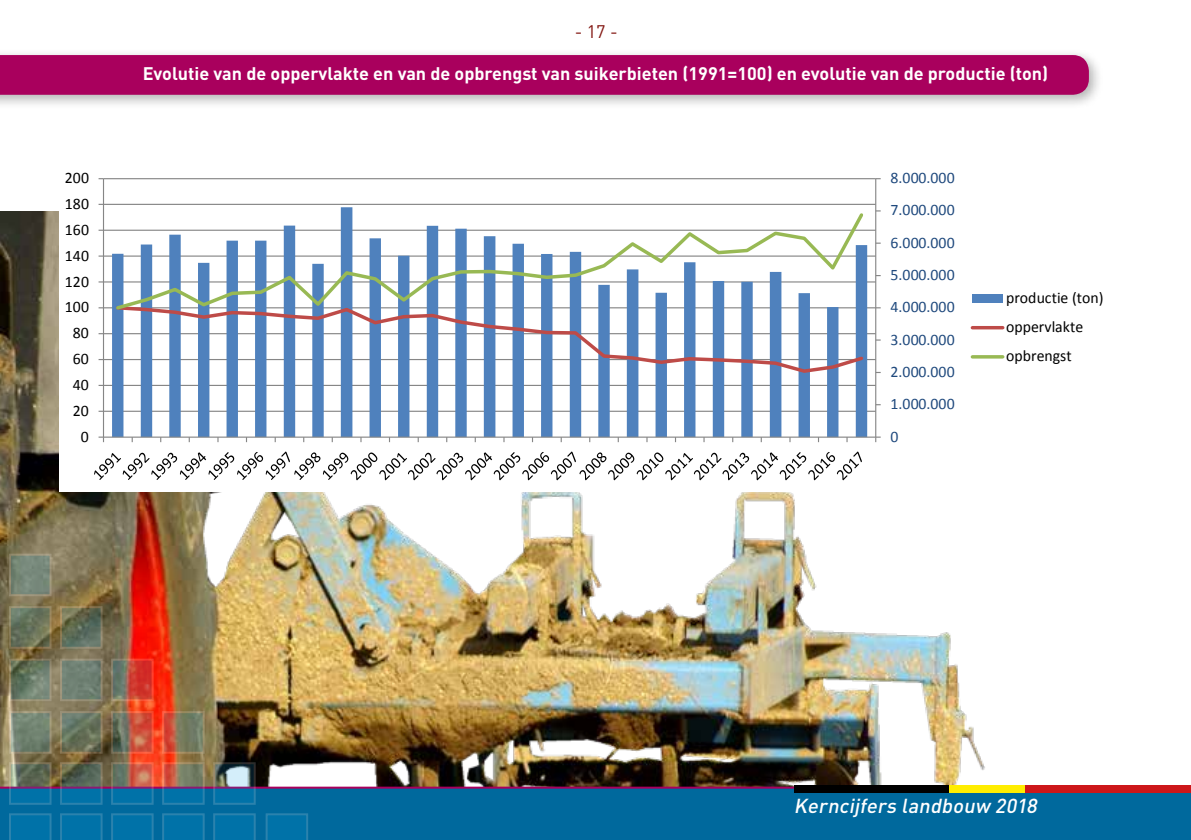
<style>
.page{position:relative;width:1191px;height:840px;background:#fff}
.page>*{position:absolute;margin:0;border:0;box-sizing:border-box;transform-origin:0 0}
.t1{font:italic 500 20px "DIN Pro";color:#fff}
.t2{font:700 18px "DIN Pro";color:#fff}
.t3{font:18px "DIN Pro";color:#831813}
.t4{font:16px "Calibri";letter-spacing:.005em;color:#1f497d}
.t5{font:16px/29px "Calibri";letter-spacing:.005em;color:#000}
</style>
<div class="page">
<img style="left:0;top:211px;width:1026px;height:575px">
<div style="left:0;top:786px;width:1191px;height:53px;background:#00699d"></div>
<svg style="left:9px;top:658px;width:43px;height:42px;background:#707c65"></svg>
<svg style="left:9px;top:710px;width:43px;height:43px;background:#7d8975"></svg>
<svg style="left:9px;top:761px;width:43px;height:43px;background:#4c717a"></svg>
<svg style="left:9px;top:812px;width:43px;height:27px"></svg>
<svg style="left:9px;top:553px;width:43px;height:43px;background:#7c8977"></svg>
<svg style="left:9px;top:605px;width:43px;height:43px;background:#6f765b"></svg>
<svg style="left:60px;top:658px;width:43px;height:42px;background:#758273"></svg>
<svg style="left:60px;top:710px;width:43px;height:43px;background:#6f765e"></svg>
<svg style="left:60px;top:761px;width:43px;height:43px;background:#406671"></svg>
<svg style="left:60px;top:812px;width:43px;height:27px"></svg>
<svg style="left:60px;top:605px;width:43px;height:43px;background:#686f57"></svg>
<svg style="left:111px;top:658px;width:43px;height:42px;background:#af5345"></svg>
<svg style="left:111px;top:710px;width:43px;height:43px;background:#a75f4a"></svg>
<svg style="left:111px;top:761px;width:43px;height:43px;background:#6f6b74"></svg>
<svg style="left:111px;top:812px;width:43px;height:27px"></svg>
<svg style="left:162px;top:710px;width:43px;height:43px;background:#997055"></svg>
<svg style="left:162px;top:761px;width:43px;height:43px;background:#677076"></svg>
<svg style="left:162px;top:812px;width:43px;height:27px"></svg>
<svg style="left:213px;top:761px;width:43px;height:43px;background:#4e788f"></svg>
<svg style="left:213px;top:812px;width:43px;height:27px"></svg>
<svg style="left:266px;top:812px;width:42px;height:27px"></svg>
<div style="left:794px;top:784px;width:154px;height:7px;background:#000"></div>
<div style="left:948px;top:784px;width:77px;height:7px;background:#ffed00"></div>
<div style="left:1026px;top:784px;width:165px;height:7px;background:#cd171a"></div>
<div style="left:0;top:48px;width:1103px;height:62px;background:#000;opacity:.3"></div>
<div style="left:0;top:55px;width:1089px;height:40px;background:#a9005d"></div>
<svg style="left:60px;top:178px;width:966px;height:313px"></svg>
<p class="t5" style="left:65px;top:163px;width:26px">200</p>
<p class="t5" style="left:65px;top:189px;width:26px">180</p>
<p class="t5" style="left:65px;top:215px;width:26px">160</p>
<p class="t5" style="left:65px;top:241px;width:26px">140</p>
<p class="t5" style="left:65px;top:266px;width:26px">120</p>
<p class="t5" style="left:65px;top:292px;width:26px">100</p>
<p class="t5" style="left:73px;top:318px;width:17px">80</p>
<p class="t5" style="left:73px;top:344px;width:17px">60</p>
<p class="t5" style="left:73px;top:370px;width:17px">40</p>
<p class="t5" style="left:73px;top:396px;width:17px">20</p>
<p class="t5" style="left:81px;top:421px;width:9px">0</p>
<p class="t3" style="left:575px;top:20px;width:45px">- 17 -</p>
<p class="t2" style="left:143px;top:62px;width:907px">Evolutie van de oppervlakte en van de opbrengst van suikerbieten (1991=100) en evolutie van de productie (ton)</p>
<p class="t4" style="left:890px;top:168px;width:66px">8.000.000</p>
<p class="t4" style="left:890px;top:200px;width:66px">7.000.000</p>
<p class="t4" style="left:890px;top:232px;width:66px">6.000.000</p>
<p class="t4" style="left:890px;top:264px;width:66px">5.000.000</p>
<p class="t4" style="left:890px;top:297px;width:66px">4.000.000</p>
<p class="t4" style="left:890px;top:329px;width:66px">3.000.000</p>
<p class="t4" style="left:890px;top:361px;width:66px">2.000.000</p>
<p class="t4" style="left:890px;top:393px;width:66px">1.000.000</p>
<p class="t4" style="left:890px;top:426px;width:9px">0</p>
<p class="t5" style="left:1006px;top:283px;width:99px">productie (ton) oppervlakte opbrengst</p>
<p class="t1" style="left:794px;top:792px;width:249px">Kerncijfers landbouw 2018</p>
</div>
